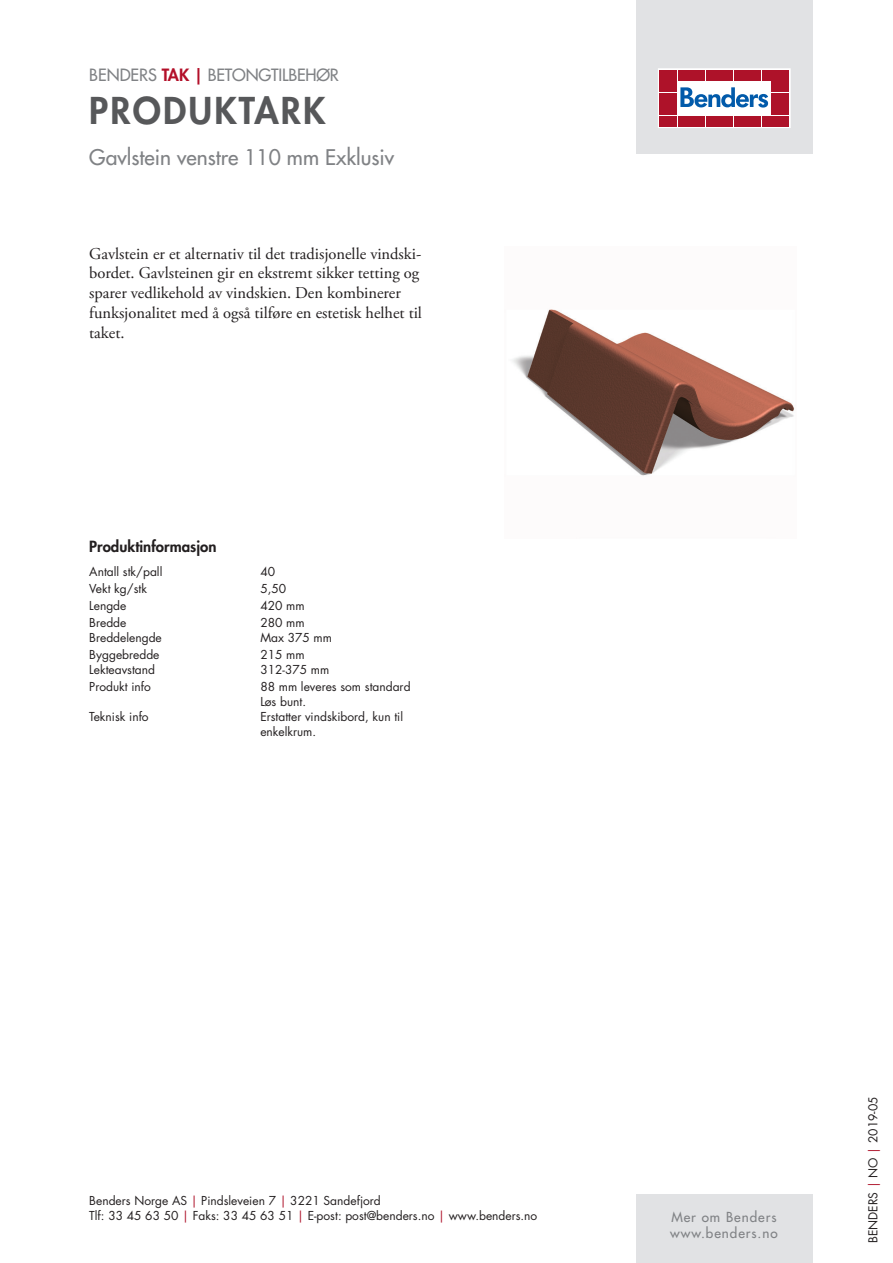
<style>
.page{position:relative;width:893px;height:1263px;background:#fff}
.page>*{position:absolute;margin:0;border:0;box-sizing:border-box;transform-origin:0 0}
.t1{font:800 36px "Futura Std";letter-spacing:.06em;color:#57585a}
.t2{font:500 21px "Futura Std";color:#808285}
.t3{font:16.5px/19.8px "Adobe Garamond Pro";color:#231f20}
.t4{font:500 16.5px "Futura Std";letter-spacing:-.01em;color:#808285}
.t5{font:800 15px "Futura Std";color:#231f20}
.t6{font:500 13.5px/16.2px "Futura Std";letter-spacing:.07em;color:#808285}
.t7{font:12px/17px "Futura Std";color:#231f20}
.s1{font-weight:800;color:#b30f29}
.s2{color:#ae1229}
</style>
<div class="page">
<div style="left:636px;top:0;width:176px;height:153px;background:#e1e2e4"></div>
<svg style="left:660px;top:71px;width:128px;height:55px;background:#eed0d4"></svg>
<div style="left:658px;top:69px;width:132px;height:59px;border:1px solid #fff"></div>
<div style="left:659px;top:70px;width:9px;height:10px;background:#ae1229"></div>
<div style="left:669px;top:70px;width:8px;height:10px;background:#ae1229"></div>
<div style="left:659px;top:81px;width:9px;height:11px;background:#ae1229"></div>
<div style="left:669px;top:81px;width:8px;height:11px;background:#ae1229"></div>
<div style="left:659px;top:93px;width:9px;height:10px;background:#ae1229"></div>
<div style="left:669px;top:93px;width:8px;height:10px;background:#ae1229"></div>
<div style="left:659px;top:104px;width:9px;height:11px;background:#ae1229"></div>
<div style="left:669px;top:104px;width:8px;height:11px;background:#ae1229"></div>
<div style="left:659px;top:116px;width:9px;height:10px;background:#ae1229"></div>
<div style="left:669px;top:116px;width:8px;height:10px;background:#ae1229"></div>
<div style="left:678px;top:70px;width:8px;height:10px;background:#ae1229"></div>
<div style="left:687px;top:70px;width:9px;height:10px;background:#ae1229"></div>
<div style="left:697px;top:70px;width:8px;height:10px;background:#ae1229"></div>
<div style="left:706px;top:70px;width:8px;height:10px;background:#ae1229"></div>
<div style="left:715px;top:70px;width:9px;height:10px;background:#ae1229"></div>
<div style="left:725px;top:70px;width:8px;height:10px;background:#ae1229"></div>
<div style="left:734px;top:70px;width:8px;height:10px;background:#ae1229"></div>
<div style="left:743px;top:70px;width:9px;height:10px;background:#ae1229"></div>
<div style="left:753px;top:70px;width:8px;height:10px;background:#ae1229"></div>
<div style="left:762px;top:70px;width:8px;height:10px;background:#ae1229"></div>
<div style="left:678px;top:116px;width:8px;height:10px;background:#ae1229"></div>
<div style="left:687px;top:116px;width:9px;height:10px;background:#ae1229"></div>
<div style="left:697px;top:116px;width:8px;height:10px;background:#ae1229"></div>
<div style="left:706px;top:116px;width:8px;height:10px;background:#ae1229"></div>
<div style="left:715px;top:116px;width:9px;height:10px;background:#ae1229"></div>
<div style="left:725px;top:116px;width:8px;height:10px;background:#ae1229"></div>
<div style="left:734px;top:116px;width:8px;height:10px;background:#ae1229"></div>
<div style="left:743px;top:116px;width:9px;height:10px;background:#ae1229"></div>
<div style="left:753px;top:116px;width:8px;height:10px;background:#ae1229"></div>
<div style="left:762px;top:116px;width:8px;height:10px;background:#ae1229"></div>
<div style="left:771px;top:70px;width:9px;height:10px;background:#ae1229"></div>
<div style="left:781px;top:70px;width:8px;height:10px;background:#ae1229"></div>
<div style="left:771px;top:81px;width:9px;height:11px;background:#ae1229"></div>
<div style="left:781px;top:81px;width:8px;height:11px;background:#ae1229"></div>
<div style="left:771px;top:93px;width:9px;height:10px;background:#ae1229"></div>
<div style="left:781px;top:93px;width:8px;height:10px;background:#ae1229"></div>
<div style="left:771px;top:104px;width:9px;height:11px;background:#ae1229"></div>
<div style="left:781px;top:104px;width:8px;height:11px;background:#ae1229"></div>
<div style="left:771px;top:116px;width:9px;height:10px;background:#ae1229"></div>
<div style="left:781px;top:116px;width:8px;height:10px;background:#ae1229"></div>
<svg style="left:680px;top:87px;width:88px;height:21px;background:#90b7d9"></svg>
<div style="left:636px;top:1195px;width:176px;height:68px;background:#e1e2e4"></div>
<img style="left:512px;top:309px;width:283px;height:167px">
<h3 class="t4" style="left:89px;top:65px;width:251px">BENDERS <span class="s1">TAK |</span> BETONGTILBEHØR</h3>
<h1 class="t1" style="left:89px;top:88px;width:238px">PRODUKTARK</h1>
<h2 class="t2" style="left:89px;top:145px;width:307px">Gavlstein venstre 110 mm Exklusiv</h2>
<h3 class="t3" style="left:89px;top:244px;width:334px">Gavlstein er et alternativ til det tradisjonelle vindski&shy;bordet. Gavlsteinen gir en ekstremt sikker tetting og sparer vedlikehold av vindskien. Den kombinerer funksjonalitet med å også tilføre en estetisk helhet til taket.</h3>
<p class="t5" style="left:89px;top:537px;width:129px">Produktinformasjon</p>
<p class="t7" style="left:89px;top:563px;width:75px">Antall stk/pall<br>Vekt kg/stk<br>Lengde<br>Bredde</p>
<p class="t7" style="left:89px;top:647px;width:72px">Byggebredde</p>
<p class="t7" style="left:89px;top:679px;width:63px">Produkt info</p>
<p class="t7" style="left:260px;top:563px;width:46px">40<br>5,50<br>420 mm<br>280 mm</p>
<p class="t7" style="left:260px;top:646px;width:46px">215 mm</p>
<p class="t7" style="left:260px;top:680px;width:152px;line-height:14.4px">88 mm leveres som standard<br>Løs bunt.</p>
<p class="t7" style="left:89px;top:629px;width:74px">Breddelengde</p>
<p class="t7" style="left:260px;top:629px;width:73px">Max 375 mm</p>
<p class="t7" style="left:89px;top:661px;width:67px">Lekteavstand</p>
<p class="t7" style="left:260px;top:661px;width:70px">312-375 mm</p>
<p class="t7" style="left:89px;top:708px;width:61px">Teknisk info</p>
<p class="t7" style="left:260px;top:710px;width:144px;line-height:14.4px">Erstatter vindskibord, kun til enkelkrum.</p>
<p class="t7" style="left:89px;top:1193px;width:450px;line-height:15px">Benders Norge AS <span class="s2">|</span> Pindsleveien 7 <span class="s2">|</span> 3221 Sandefjord<br>Tlf: 33 45 63 50 <span class="s2">|</span> Faks: 33 45 63 51 <span class="s2">|</span> E-post: post@benders.no <span class="s2">|</span> www.benders.no</p>
<p class="t6" style="left:670px;top:1209px;width:109px">Mer om Benders www.benders.no</p>
<p class="t7" style="left:865px;top:1243px;width:148px;rotate:-90deg">BENDERS <span class="s2">|</span> NO <span class="s2">|</span> 2019-05</p>
</div>
